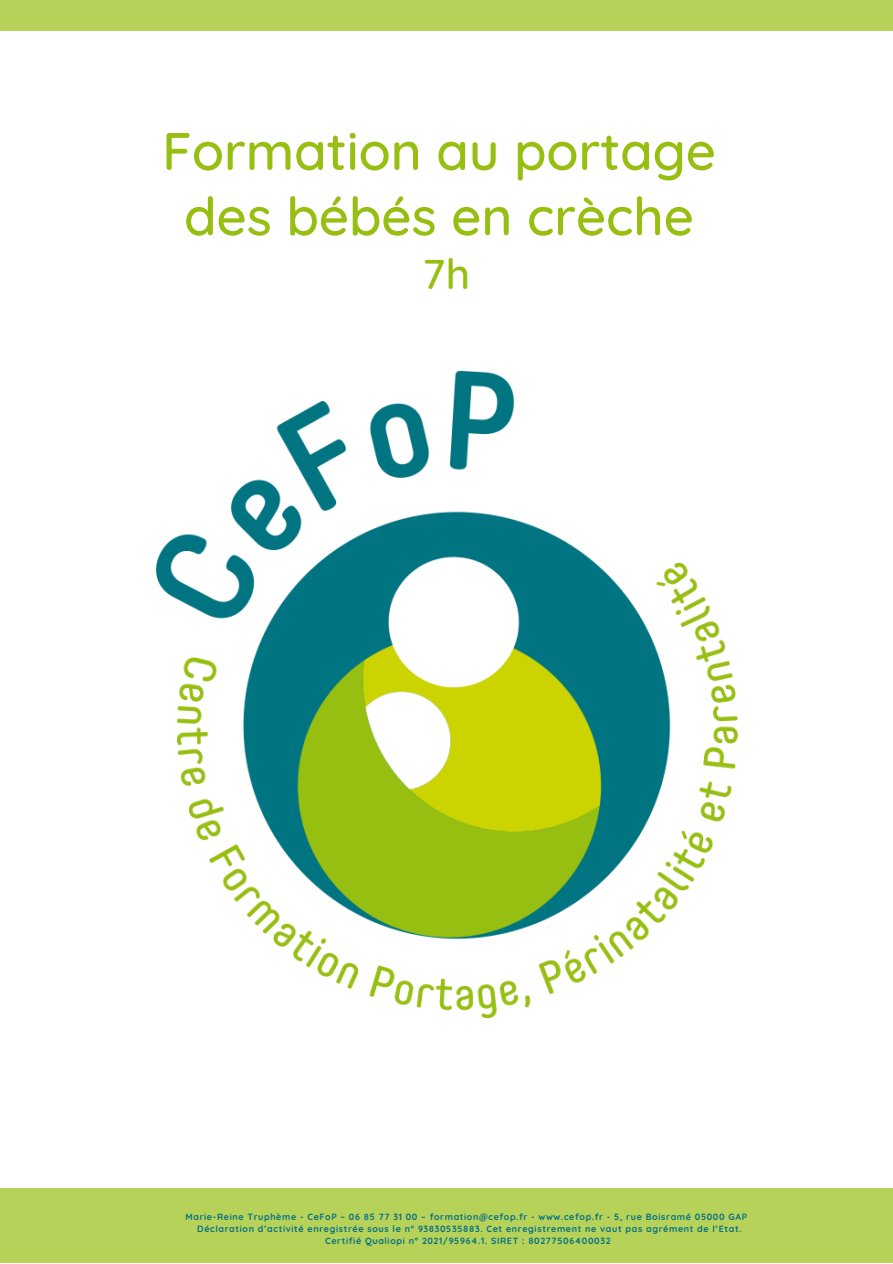
<style>
.page{position:relative;width:893px;height:1264px;background:#fff}
.page>*{position:absolute;margin:0;border:0;box-sizing:border-box;transform-origin:0 0}
.t1{font:500 52.8px/65.2px "Quicksand";color:#97bf11;text-align:center}
.t2{font:500 42.3px "Quicksand";color:#97bf11}
.t3{font:700 9px "Quicksand";letter-spacing:.07em;color:#047084}
</style>
<div class="page">
<img style="left:156px;top:370px;width:582px;height:649px">
<div style="left:0;top:0;width:892px;height:30px;background:#b6d259"></div>
<div style="left:0;top:1188px;width:892px;height:74px;background:#b6d259"></div>
<h1 class="t1" style="left:162px;top:117px;width:555px">Formation au portage des bébés en crèche</h1>
<h2 class="t2" style="left:422px;top:247px;width:49px">7h</h2>
<p class="t3" style="left:185px;top:1210px;width:563px">Marie-Reine Truphème - CeFoP – 06 85 77 31 00 – formation@cefop.fr - www.cefop.fr - 5, rue Boisramé 05000 GAP</p>
<p class="t3" style="left:197px;top:1222px;width:545px">Déclaration d’activité enregistrée sous le n° 93830535883. Cet enregistrement ne vaut pas agrément de l’Etat.</p>
<p class="t3" style="left:325px;top:1234px;width:287px">Certifié Qualiopi n° 2021/95964.1. SIRET : 80277506400032</p>
</div>
